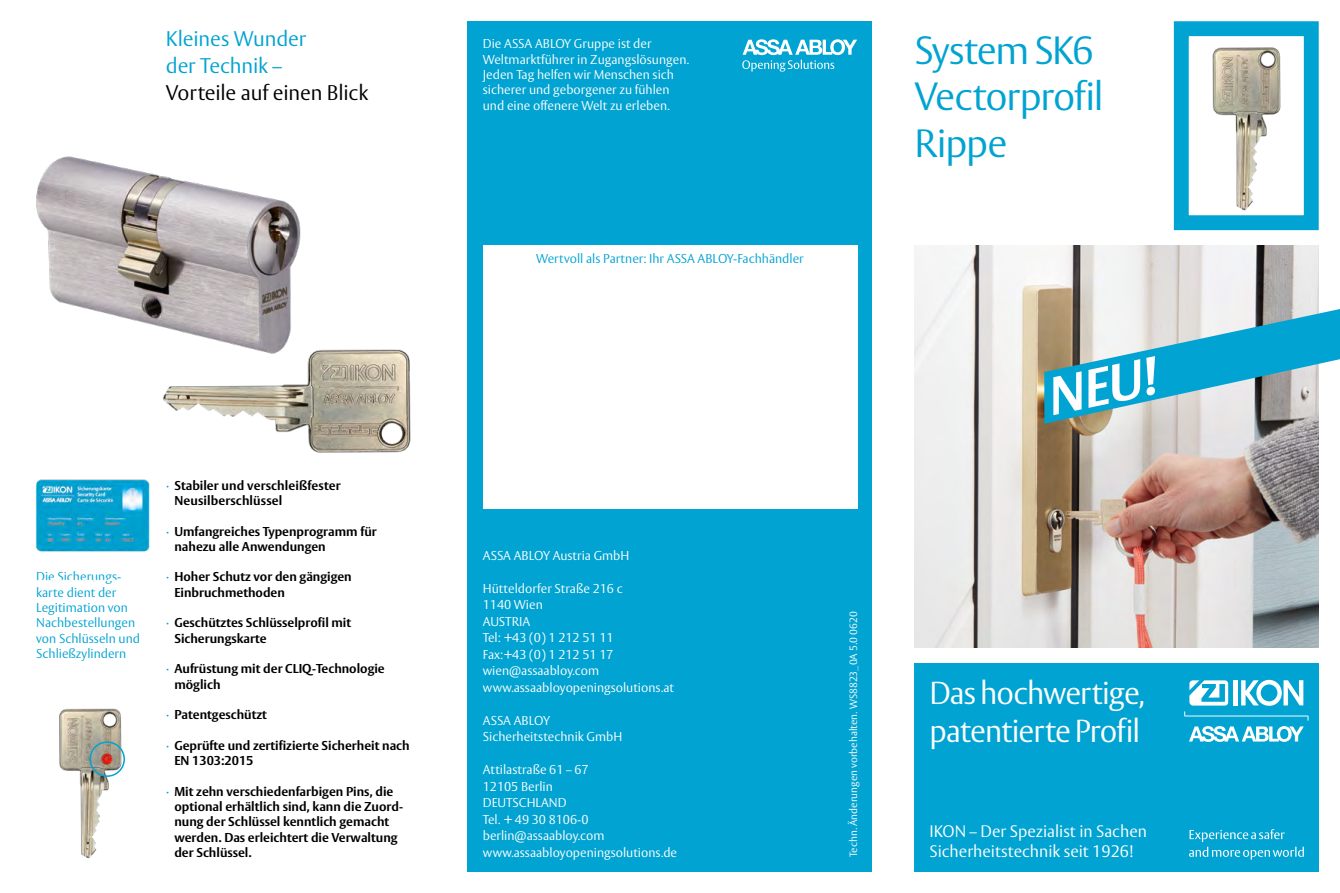
<style>
.page{position:relative;width:1340px;height:893px;background:#fff}
.page>*{position:absolute;margin:0;border:0;box-sizing:border-box;transform-origin:0 0}
._05_head_titel_DL{font:300 39px/46.8px "ASSA Vesta";letter-spacing:-.03em;color:#00a3d1}
._05b_head_Kasten{font:300 31.5px/37.8px "ASSA Vesta";letter-spacing:-.03em;color:#fff}
._01_Headline_DL{font:300 21px/27px "ASSA Vesta";letter-spacing:-.005em;color:#00a3d1}
._06_subhead_titel_DL{font:300 16.5px/20.2px "ASSA Vesta";color:#fff}
.t1{font:700 12.75px/15.3px "ASSA Vesta";color:#000}
._08_Rückseitentext_D{font:300 12.75px/15.3px "ASSA Vesta";color:#fff}
._07_marginal_DL{font:300 12.75px/15.3px "ASSA Vesta";color:#00a3d1}
._08_Rückseitentext_D-2{font:300 12.75px "ASSA Vesta";color:#00a3d1}
._11_WS_Nummer{font:300 10.5px "ASSA Vesta";color:#fff}
.s1{color:#000}
.s2{font-weight:300;color:#00a3d1}
</style>
<div class="page">
<img style="left:914px;top:245px;width:404px;height:403px">
<img style="left:1212px;top:47px;width:69px;height:164px">
<div style="left:1173px;top:21px;width:145px;height:209px;border:15px solid #00a3d1"></div>
<img style="left:163px;top:349px;width:248px;height:104px">
<div style="left:468px;top:21px;width:404px;height:851px;background:#00a3d1"></div>
<svg style="left:742px;top:39px;width:115px;height:33px"></svg>
<div style="left:914px;top:663px;width:404px;height:209px;background:#00a3d1"></div>
<svg style="left:1184px;top:680px;width:124px;height:62px"></svg>
<div style="left:483px;top:245px;width:374px;height:264px;background:#fff"></div>
<img style="left:36px;top:479px;width:113px;height:73px">
<svg style="left:1189px;top:829px;width:114px;height:31px"></svg>
<img style="left:36px;top:156px;width:320px;height:233px">
<img style="left:59px;top:708px;width:66px;height:151px">
<div style="left:89px;top:741px;width:36px;height:36px;border:2px solid #00a3d1;border-radius:50%"></div>
<svg style="left:1044px;top:309px;width:295px;height:115px"></svg>
<p class="_01_Headline_DL" style="left:166px;top:26px;width:204px">Kleines Wunder<br>der Technik –<br><span class="s1">Vorteile auf einen Blick</span></p>
<p class="_08_Rückseitentext_D" style="left:483px;top:37px;width:208px">Die ASSA ABLOY Gruppe ist der Weltmarktführer in Zugangslösungen.<br>Jeden Tag helfen wir Menschen sich sicherer und geborgener zu fühlen und eine offenere Welt zu erleben.</p>
<p class="_08_Rückseitentext_D-2" style="left:536px;top:251px;width:269px">Wertvoll als Partner: Ihr ASSA ABLOY-Fachhändler</p>
<p class="_05_head_titel_DL" style="left:914px;top:28px;width:190px">System SK6<br>Vectorprofil</p>
<p class="_05_head_titel_DL" style="left:914px;top:122px;width:94px">Rippe</p>
<p class="_07_marginal_DL" style="left:36px;top:570px;width:105px">Die Sicherungs&shy;karte dient der<br>Legitimation von<br>Nachbestellungen von Schlüsseln und<br>Schließzylindern</p>
<p class="t1" style="left:174px;top:478px;width:168px;text-indent:-9px"><span class="s2">∙</span> Stabiler und verschleißfester<br>Neusilberschlüssel</p>
<p class="t1" style="left:174px;top:524px;width:204px;text-indent:-9px"><span class="s2">∙</span> Umfangreiches Typenprogramm für nahezu alle Anwendungen</p>
<p class="t1" style="left:174px;top:570px;width:179px;text-indent:-9px"><span class="s2">∙</span> Hoher Schutz vor den gängigen<br>Einbruchmethoden</p>
<p class="t1" style="left:174px;top:616px;width:178px;text-indent:-9px"><span class="s2">∙</span> Geschütztes Schlüsselprofil mit<br>Sicherungskarte</p>
<p class="t1" style="left:174px;top:662px;width:212px;text-indent:-9px"><span class="s2">∙</span> Aufrüstung mit der CLIQ-Technologie möglich</p>
<p class="t1" style="left:166px;top:707px;width:103px"><span class="s2">∙</span> Patentgeschützt</p>
<p class="t1" style="left:174px;top:738px;width:237px;text-indent:-9px"><span class="s2">∙</span> Geprüfte und zertifizierte Sicherheit nach<br>EN 1303:2015</p>
<p class="t1" style="left:174px;top:784px;width:230px;text-indent:-9px"><span class="s2">∙</span> Mit zehn verschiedenfarbigen Pins, die optional erhältlich sind, kann die Zuord&shy;nung der Schlüssel kenntlich gemacht werden. Das erleichtert die Verwaltung der Schlüssel.</p>
<p class="_08_Rückseitentext_D" style="left:483px;top:548px;width:148px">ASSA ABLOY Austria GmbH</p>
<p class="_08_Rückseitentext_D" style="left:483px;top:581px;width:141px">Hütteldorfer Straße 216 c</p>
<p class="_08_Rückseitentext_D" style="left:483px;top:598px;width:61px">1140 Wien</p>
<p class="_08_Rückseitentext_D" style="left:483px;top:614px;width:49px">AUSTRIA</p>
<p class="_08_Rückseitentext_D" style="left:483px;top:631px;width:132px">Tel: +43 (0) 1 212 51 11</p>
<p class="_08_Rückseitentext_D" style="left:483px;top:647px;width:132px">Fax:+43 (0) 1 212 51 17</p>
<p class="_08_Rückseitentext_D" style="left:483px;top:664px;width:118px">wien@assaabloy.com</p>
<p class="_08_Rückseitentext_D" style="left:483px;top:680px;width:193px">www.assaabloyopeningsolutions.at</p>
<p class="_08_Rückseitentext_D" style="left:483px;top:713px;width:69px">ASSA ABLOY</p>
<p class="_08_Rückseitentext_D" style="left:483px;top:730px;width:141px">Sicherheitstechnik GmbH</p>
<p class="_08_Rückseitentext_D" style="left:483px;top:763px;width:107px">Attilastraße 61 – 67</p>
<p class="_08_Rückseitentext_D" style="left:483px;top:779px;width:71px">12105 Berlin</p>
<p class="_08_Rückseitentext_D" style="left:483px;top:796px;width:85px">DEUTSCHLAND</p>
<p class="_08_Rückseitentext_D" style="left:483px;top:812px;width:107px">Tel. + 49 30 8106-0</p>
<p class="_08_Rückseitentext_D" style="left:483px;top:829px;width:123px">berlin@assaabloy.com</p>
<p class="_08_Rückseitentext_D" style="left:483px;top:845px;width:196px">www.assaabloyopeningsolutions.de</p>
<p class="_11_WS_Nummer" style="left:847px;top:857px;width:247px;rotate:-90deg">Techn. Änderungen vorbehalten. WS8823_0A 5.0 0620</p>
<p class="_05b_head_Kasten" style="left:929px;top:676px;width:217px">Das hochwertige, patentierte Profil</p>
<p class="_06_subhead_titel_DL" style="left:929px;top:821px;width:219px">IKON – Der Spezialist in Sachen<br>Sicherheitstechnik seit 1926!</p>
</div>
